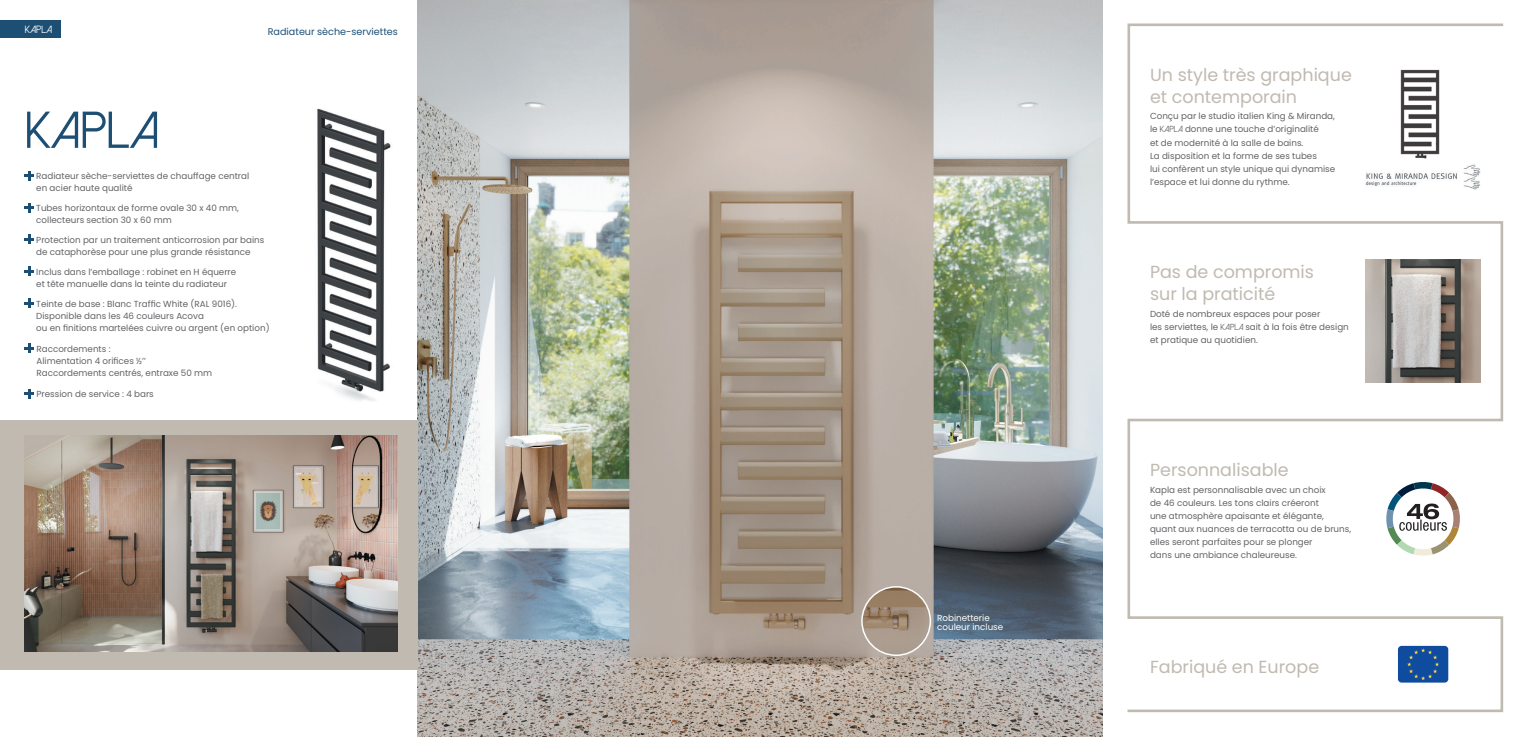
<style>
.page{position:relative;width:1528px;height:737px;background:#fff}
.page>*{position:absolute;margin:0;border:0;box-sizing:border-box;transform-origin:0 0}
.t1{font:51.62px "Dolce Vita";color:#1d4f75}
.t2{font:17.5px/21.9px "Poppins";color:#c0bab1}
.t3{font:10.5px "Dolce Vita";color:#fff}
.t4{font:9.62px "Poppins";color:#1d4f75}
.t5{font:8.75px/13.1px "Poppins";color:#636366}
.t6{font:8.75px/8.8px "Poppins";color:#fff}
.s1{font-family:"Dolce Vita"}
</style>
<div class="page">
<img style="left:418px;top:0;width:684px;height:737px">
<svg style="left:1127px;top:23px;width:377px;height:690px"></svg>
<div style="left:0;top:420px;width:418px;height:250px;background:#c0bab1"></div>
<img style="left:25px;top:436px;width:373px;height:215px">
<div style="left:0;top:20px;width:60px;height:18px;background:#1d4f75"></div>
<svg style="left:25px;top:171px;width:9px;height:9px"></svg>
<svg style="left:25px;top:203px;width:9px;height:9px"></svg>
<svg style="left:25px;top:235px;width:9px;height:9px"></svg>
<svg style="left:25px;top:267px;width:9px;height:9px"></svg>
<svg style="left:25px;top:299px;width:9px;height:9px"></svg>
<svg style="left:25px;top:344px;width:9px;height:9px"></svg>
<svg style="left:25px;top:389px;width:9px;height:9px"></svg>
<img style="left:317px;top:108px;width:74px;height:293px">
<div style="left:1398px;top:646px;width:50px;height:36px;background:#0f4ca0;border-radius:4px"></div>
<svg style="left:1407px;top:648px;width:32px;height:32px"></svg>
<img style="left:1365px;top:62px;width:116px;height:120px">
<img style="left:1365px;top:260px;width:116px;height:122px">
<svg style="left:1386px;top:481px;width:74px;height:75px"></svg>
<img style="left:1366px;top:164px;width:115px;height:26px">
<img style="left:862px;top:587px;width:68px;height:68px;border-radius:34px">
<div style="left:861px;top:586px;width:70px;height:70px;border:1px solid #fff;border-radius:50%"></div>
<p class="t3" style="left:25px;top:24px;width:29px">KAPLA</p>
<h1 class="t1" style="left:25px;top:104px;width:136px">KAPLA</h1>
<p class="t4" style="left:268px;top:26px;width:132px">Radiateur sèche-serviettes</p>
<p class="t5" style="left:36px;top:170px;width:214px;line-height:12.2px">Radiateur sèche-serviettes de chauffage central en acier haute qualité</p>
<p class="t5" style="left:36px;top:202px;width:204px;line-height:12.2px">Tubes horizontaux de forme ovale 30 x 40 mm, collecteurs section 30 x 60 mm</p>
<p class="t5" style="left:36px;top:234px;width:230px;line-height:12.2px">Protection par un traitement anticorrosion par bains de cataphorèse pour une plus grande résistance</p>
<p class="t5" style="left:36px;top:265px;width:202px;line-height:12.2px">Inclus dans l’emballage : robinet en H équerre et tête manuelle dans la teinte du radiateur</p>
<p class="t5" style="left:36px;top:297px;width:235px;line-height:12.2px">Teinte de base : Blanc Traffic White (RAL 9016).<br>Disponible dans les 46 couleurs Acova<br>ou en finitions martelées cuivre ou argent (en option)</p>
<p class="t5" style="left:37px;top:342px;width:177px;line-height:12.2px">Raccordements :<br>Alimentation 4 orifices ½’’<br>Raccordements centrés, entraxe 50 mm</p>
<p class="t5" style="left:37px;top:387px;width:119px">Pression de service : 4 bars</p>
<p class="t6" style="left:937px;top:614px;width:68px">Robinetterie couleur incluse</p>
<p class="t5" style="left:1017px;top:711px;width:7px">5</p>
<h2 class="t2" style="left:1150px;top:64px;width:203px">Un style très graphique et contemporain</h2>
<p class="t5" style="left:1150px;top:110px;width:187px">Conçu par le studio italien King &amp; Miranda, le <span class="s1">KAPLA</span> donne une touche d’originalité<br>et de modernité à la salle de bains.<br>La disposition et la forme de ses tubes<br>lui confèrent un style unique qui dynamise l’espace et lui donne du rythme.</p>
<h2 class="t2" style="left:1150px;top:261px;width:165px">Pas de compromis sur la praticité</h2>
<p class="t5" style="left:1150px;top:307px;width:200px">Doté de nombreux espaces pour poser<br>les serviettes, le <span class="s1">KAPLA</span> sait à la fois être design et pratique au quotidien.</p>
<h2 class="t2" style="left:1150px;top:459px;width:140px">Personnalisable</h2>
<p class="t5" style="left:1150px;top:483px;width:203px">Kapla est personnalisable avec un choix<br>de 46 couleurs. Les tons clairs créeront<br>une atmosphère apaisante et élégante, quant aux nuances de terracotta ou de bruns, elles seront parfaites pour se plonger<br>dans une ambiance chaleureuse.</p>
<h2 class="t2" style="left:1150px;top:656px;width:171px">Fabriqué en Europe</h2>
</div>
